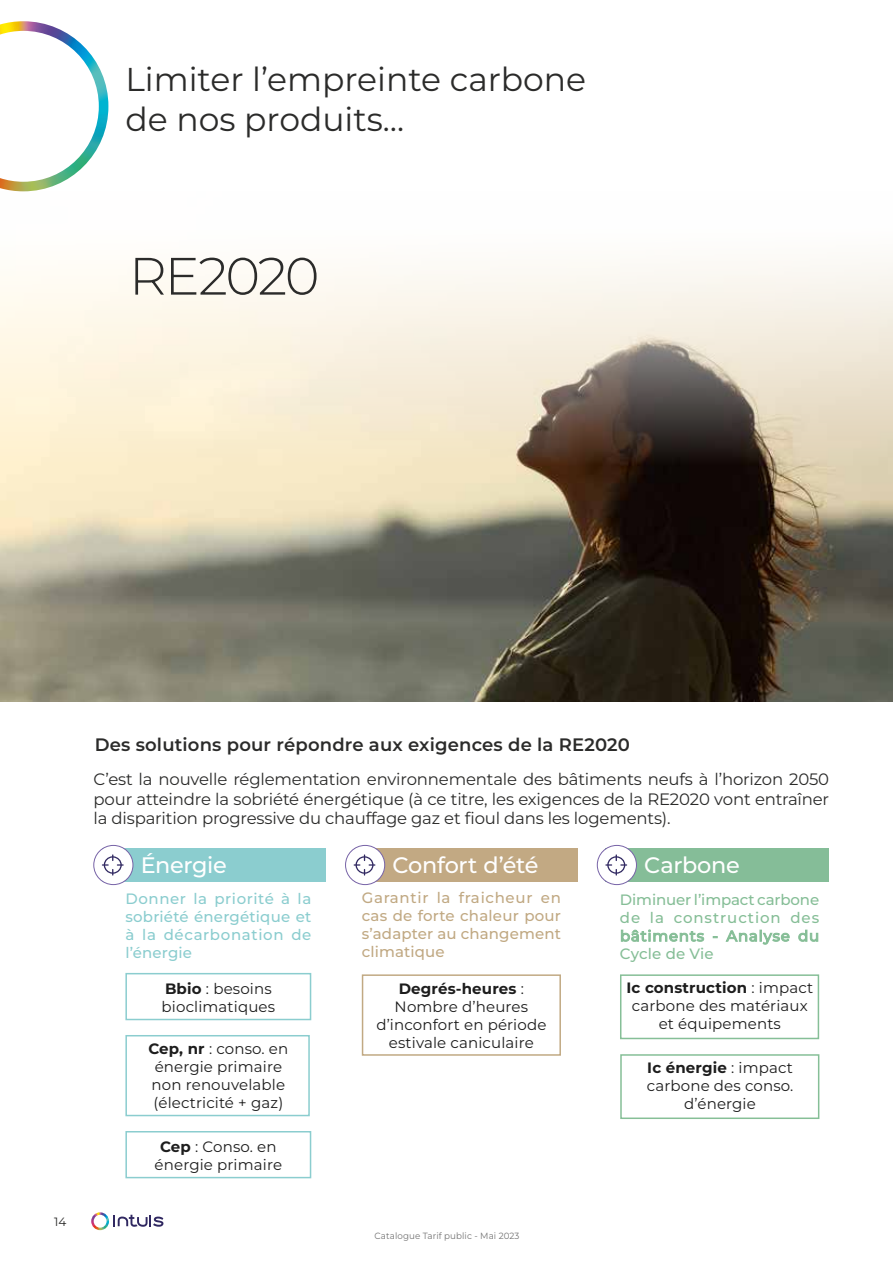
<style>
.page{position:relative;width:893px;height:1263px;background:#fff}
.page>*{position:absolute;margin:0;border:0;box-sizing:border-box;transform-origin:0 0}
.t1{font:300 52.5px "Montserrat";letter-spacing:-.045em;color:#2b2b2a}
.t2{font:33px/39.6px "Montserrat";color:#2b2b2a}
.t3{font:500 22.35px "Montserrat";letter-spacing:-.015em;color:#fff}
.t4{font:600 18px "Montserrat";letter-spacing:.01em;color:#2b2b2a}
.t5{font:16.5px/19.8px "Montserrat";letter-spacing:-.01em;color:#2b2b2a;text-align:justify}
.t6{font:15px/18px "Montserrat";letter-spacing:.01em;color:#1d1d1d;text-align:center}
.t7{font:500 15px/18px "Montserrat";letter-spacing:.01em;color:#c1a983;text-align:justify}
.t8{font:500 15px/18px "Montserrat";letter-spacing:.045em;color:#86be97;text-align:justify}
.t9{font:500 15px/18px "Montserrat";letter-spacing:.015em;color:#8bcdcf;text-align:justify}
.t10{font:12px "Montserrat";color:#2b2b2a}
.t11{font:9px "Montserrat";letter-spacing:.01em;color:#737373}
.s1{font-weight:700}
</style>
<div class="page">
<svg style="left:91px;top:1212px;width:72px;height:18px"></svg>
<img style="left:0;top:191px;width:893px;height:511px">
<svg style="left:0;top:21px;width:108px;height:170px"></svg>
<div style="left:102px;top:848px;width:224px;height:33px;background:#8bcdcf"></div>
<div style="left:94px;top:845px;width:39px;height:39px;background:#fff;border-radius:50%"></div>
<svg style="left:102px;top:854px;width:22px;height:21px"></svg>
<div style="left:94px;top:845px;width:39px;height:40px;border:1px solid #7763a7;border-radius:50%"></div>
<div style="left:354px;top:848px;width:223px;height:33px;background:#c2a983"></div>
<div style="left:346px;top:845px;width:39px;height:39px;background:#fff;border-radius:50%"></div>
<svg style="left:354px;top:854px;width:21px;height:21px"></svg>
<div style="left:345px;top:845px;width:40px;height:40px;border:1px solid #7763a7;border-radius:50%"></div>
<div style="left:605px;top:848px;width:224px;height:33px;background:#85bd98"></div>
<div style="left:597px;top:845px;width:39px;height:39px;background:#fff;border-radius:50%"></div>
<svg style="left:605px;top:854px;width:22px;height:21px"></svg>
<div style="left:597px;top:845px;width:40px;height:40px;border:1px solid #7763a7;border-radius:50%"></div>
<div style="left:125px;top:973px;width:186px;height:47px;border:2px solid #8bcdcf"></div>
<div style="left:125px;top:1035px;width:185px;height:81px;border:2px solid #8bcdcf"></div>
<div style="left:125px;top:1131px;width:186px;height:47px;border:2px solid #8bcdcf"></div>
<div style="left:362px;top:974px;width:199px;height:82px;border:2px solid #c1a983"></div>
<div style="left:620px;top:974px;width:199px;height:65px;border:2px solid #86bf97"></div>
<div style="left:620px;top:1054px;width:199px;height:65px;border:2px solid #86bf97"></div>
<h2 class="t2" style="left:125px;top:59px;width:462px">Limiter l’empreinte carbone de nos produits…</h2>
<h1 class="t1" style="left:129px;top:241px;width:192px">RE2020</h1>
<p class="t10" style="left:54px;top:1214px;width:14px">14</p>
<p class="t4" style="left:95px;top:733px;width:537px">Des solutions pour répondre aux exigences de la RE2020</p>
<p class="t5" style="left:94px;top:768px;width:737px">C’est la nouvelle réglementation environnementale des bâtiments neufs à l’horizon 2050 pour atteindre la sobriété énergétique (à ce titre, les exigences de la RE2020 vont entraîner la disparition progressive du chauffage gaz et fioul dans les logements).</p>
<h3 class="t3" style="left:141px;top:850px;width:88px">Énergie</h3>
<p class="t9" style="left:125px;top:889px;width:187px">Donner la priorité à la sobriété énergétique et à la décarbonation de l’énergie</p>
<p class="t6" style="left:162px;top:979px;width:115px;text-align:left"><span class="s1">Bbio</span> : besoins bioclimatiques</p>
<p class="t6" style="left:148px;top:1039px;width:141px;text-align:left"><span class="s1">Cep, nr</span> : conso. en énergie primaire non renouvelable (électricité + gaz)</p>
<p class="t6" style="left:155px;top:1137px;width:129px"><span class="s1">Cep</span> : Conso. en énergie primaire</p>
<h3 class="t3" style="left:392px;top:850px;width:148px">Confort d’été</h3>
<p class="t7" style="left:362px;top:888px;width:201px">Garantir la fraicheur en cas de forte chaleur pour s’adapter au changement climatique</p>
<h3 class="t3" style="left:644px;top:850px;width:97px">Carbone</h3>
<p class="t8" style="left:620px;top:890px;width:201px">Diminuer l’impact carbone de la construction des bâtiments - Analyse du Cycle de Vie</p>
<p class="t6" style="left:376px;top:979px;width:172px"><span class="s1">Degrés-heures</span> :<br>Nombre d’heures d’inconfort en période estivale caniculaire</p>
<p class="t6" style="left:626px;top:978px;width:188px"><span class="s1">Ic construction</span> : impact carbone des matériaux et équipements</p>
<p class="t6" style="left:647px;top:1058px;width:148px"><span class="s1">Ic énergie</span> : impact carbone des conso. d’énergie</p>
<p class="t11" style="left:375px;top:1229px;width:146px">Catalogue Tarif public - Mai 2023</p>
</div>
